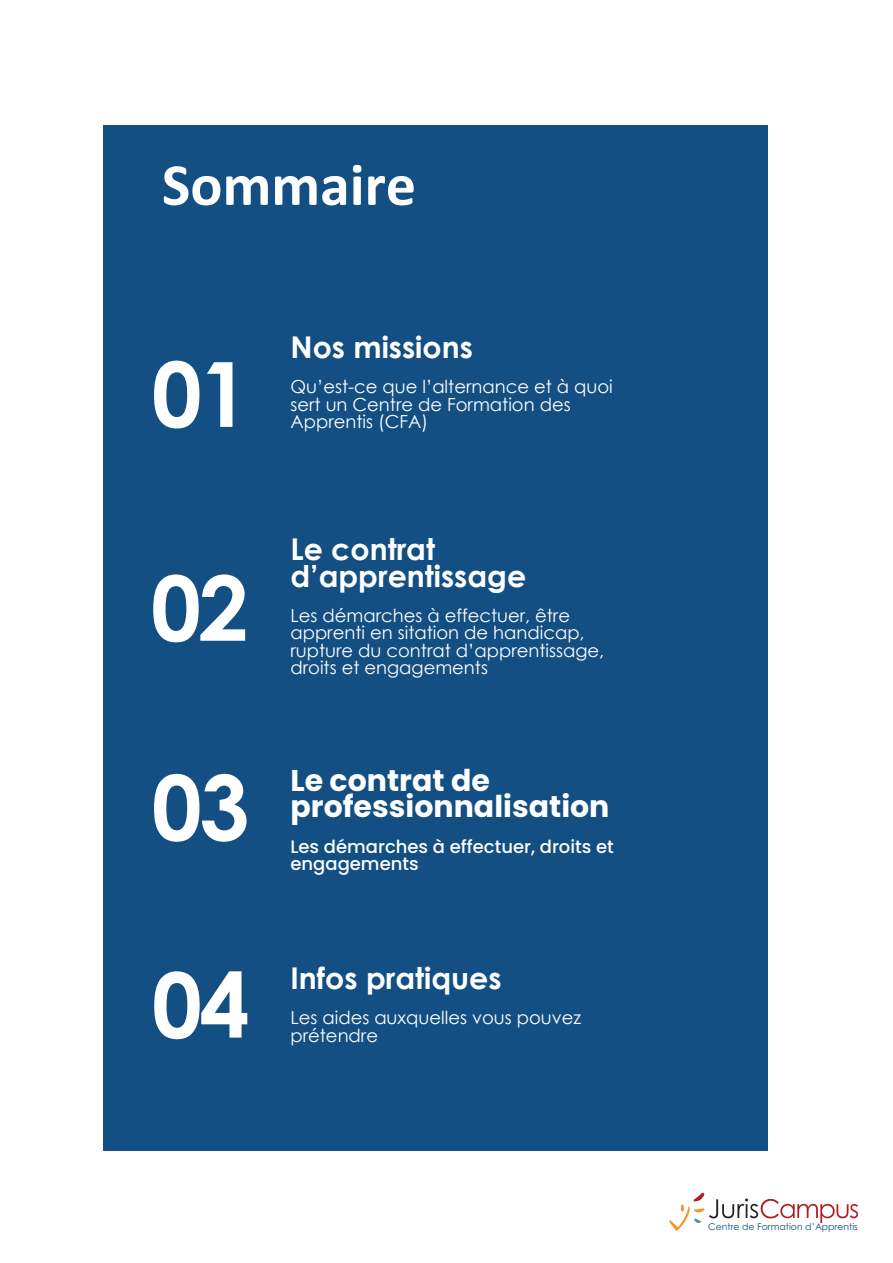
<style>
.page{position:relative;width:893px;height:1263px;background:#fff}
.page>*{position:absolute;margin:0;border:0;box-sizing:border-box;transform-origin:0 0}
.t1{font:700 90px/197.4px "Century Gothic";letter-spacing:-.03em;color:#fff}
.t2{font:700 60px "Calibri";color:#fff}
.t3{font:700 30px/26.4px "Century Gothic";color:#fff}
.t4{font:700 30px/26.4px "Poppins";color:#fff}
.t5{font:18px/17.5px "Century Gothic";color:#fff}
.t6{font:500 18px/17.5px "Poppins";color:#fff}
.t7{font:9.3px "Century Gothic";color:#134f83}
</style>
<div class="page">
<div style="left:103px;top:125px;width:665px;height:1025px;background:#134f83"></div>
<svg style="left:669px;top:1193px;width:189px;height:38px"></svg>
<h2 class="t2" style="left:162px;top:142px;width:256px">Sommaire</h2>
<h1 class="t1" style="left:152px;top:291px;width:100px">01</h1>
<h1 class="t1" style="left:151px;top:505px;width:100px">02</h1>
<h1 class="t1" style="left:152px;top:705px;width:100px">03<br>04</h1>
<h3 class="t3" style="left:290px;top:333px;width:184px">Nos missions</h3>
<p class="t5" style="left:290px;top:378px;width:324px">Qu’est-ce que l’alternance et à quoi sert un Centre de Formation des<br>Apprentis (CFA)</p>
<h3 class="t3" style="left:290px;top:535px;width:237px">Le contrat d’apprentissage</h3>
<p class="t5" style="left:290px;top:606px;width:315px">Les démarches à effectuer, être apprenti en sitation de handicap, rupture du contrat d’apprentissage, droits et engagements</p>
<h3 class="t4" style="left:290px;top:767px;width:321px">Le contrat de professionnalisation</h3>
<p class="t6" style="left:290px;top:837px;width:325px">Les démarches à effectuer, droits et engagements</p>
<h3 class="t3" style="left:290px;top:963px;width:213px">Infos pratiques</h3>
<p class="t5" style="left:290px;top:1008px;width:292px">Les aides auxquelles vous pouvez prétendre</p>
<p class="t7" style="left:708px;top:1220px;width:151px">Centre de Formation d’Apprentis</p>
</div>
